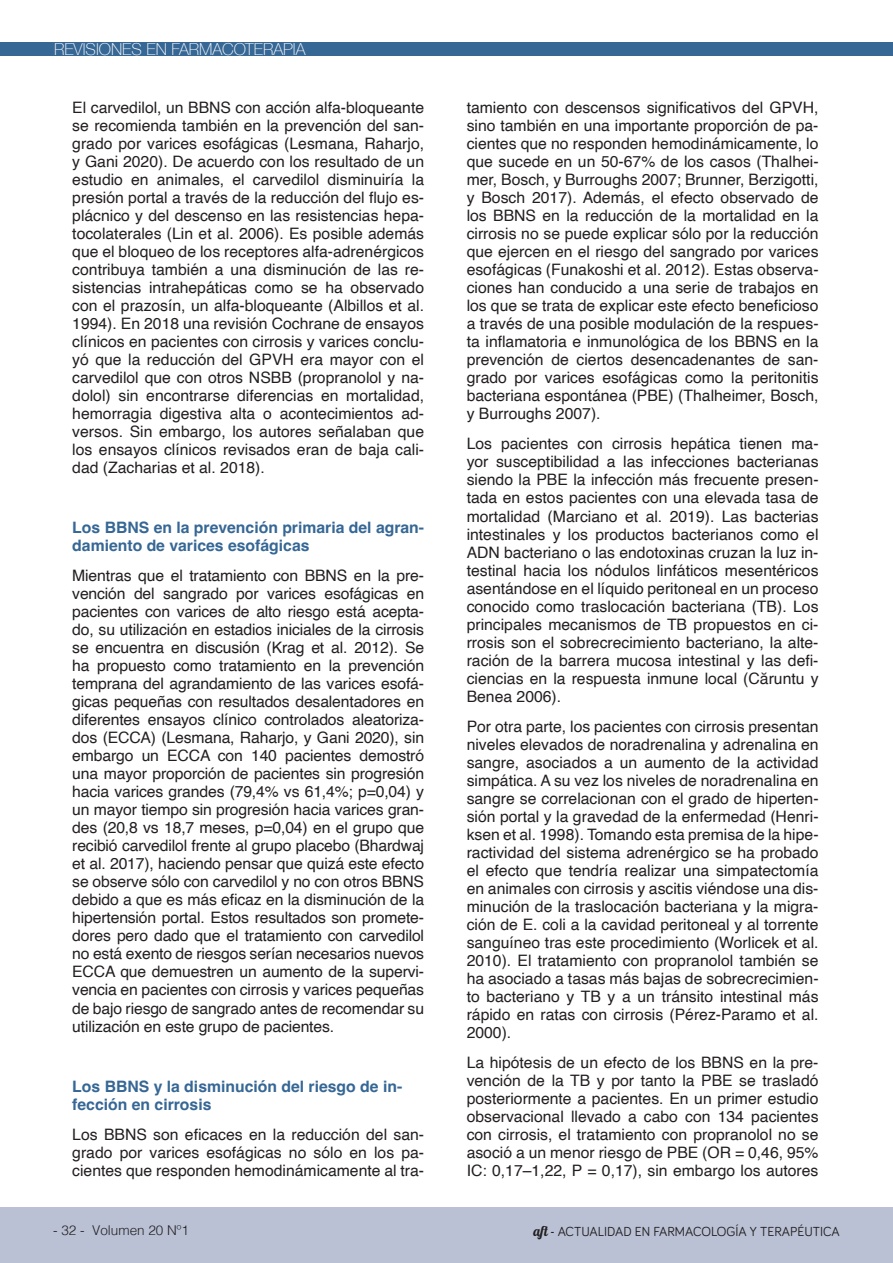
<style>
.page{position:relative;width:893px;height:1263px;background:#fff}
.page>*{position:absolute;margin:0;border:0;box-sizing:border-box;transform-origin:0 0}
.t1{font:100 16.5px "Helvetica Neue";color:#fff}
.t2{font:15.75px/18px "Helvetica";color:#231f20;text-align:justify}
.t3{font:700 15.75px/18px "Helvetica";color:#366795}
.t4{font:13.5px "Bariol";color:#231f20}
.t5{font:300 13.5px "Helvetica";color:#231f20}
.s1{font-family:"Lobster 1.4"}
</style>
<div class="page">
<div style="left:0;top:42px;width:893px;height:13px;background:#366795"></div>
<div style="left:0;top:1207px;width:893px;height:56px;background:#bac1d5"></div>
<p class="t1" style="left:54px;top:37px;width:253px">REVISIONES EN FARMACOTERAPIA</p>
<p class="t2" style="left:72px;top:99px;width:353px">El carvedilol, un BBNS con acción alfa-bloqueante se recomienda también en la prevención del san&shy;grado por varices esofágicas (Lesmana, Raharjo, y Gani 2020). De acuerdo con los resultado de un estudio en animales, el carvedilol disminuiría la presión portal a través de la reducción del flujo es&shy;plácnico y del descenso en las resistencias hepa&shy;tocolaterales (Lin et al. 2006). Es posible además que el bloqueo de los receptores alfa-adrenérgicos contribuya también a una disminución de las re&shy;sistencias intrahepáticas como se ha observado con el prazosín, un alfa-bloqueante (Albillos et al.<br>1994). En 2018 una revisión Cochrane de ensayos clínicos en pacientes con cirrosis y varices conclu&shy;yó que la reducción del GPVH era mayor con el carvedilol que con otros NSBB (propranolol y na&shy;dolol) sin encontrarse diferencias en mortalidad, hemorragia digestiva alta o acontecimientos ad&shy;versos. Sin embargo, los autores señalaban que los ensayos clínicos revisados eran de baja cali&shy;dad (Zacharias et al. 2018).</p>
<p class="t3" style="left:72px;top:521px;width:353px">Los BBNS en la prevención primaria del agran&shy;damiento de varices esofágicas</p>
<p class="t2" style="left:72px;top:567px;width:353px">Mientras que el tratamiento con BBNS en la pre&shy;vención del sangrado por varices esofágicas en pacientes con varices de alto riesgo está acepta&shy;do, su utilización en estadios iniciales de la cirrosis se encuentra en discusión (Krag et al. 2012). Se ha propuesto como tratamiento en la prevención temprana del agrandamiento de las varices esofá&shy;gicas pequeñas con resultados desalentadores en diferentes ensayos clínico controlados aleatoriza&shy;dos (ECCA) (Lesmana, Raharjo, y Gani 2020), sin embargo un ECCA con 140 pacientes demostró una mayor proporción de pacientes sin progresión hacia varices grandes (79,4% vs 61,4%; p=0,04) y un mayor tiempo sin progresión hacia varices gran&shy;des (20,8 vs 18,7 meses, p=0,04) en el grupo que recibió carvedilol frente al grupo placebo (Bhardwaj et al. 2017), haciendo pensar que quizá este efecto se observe sólo con carvedilol y no con otros BBNS debido a que es más eficaz en la disminución de la hipertensión portal. Estos resultados son promete&shy;dores pero dado que el tratamiento con carvedilol no está exento de riesgos serían necesarios nuevos ECCA que demuestren un aumento de la supervi&shy;vencia en pacientes con cirrosis y varices pequeñas de bajo riesgo de sangrado antes de recomendar su utilización en este grupo de pacientes.</p>
<p class="t3" style="left:72px;top:1079px;width:331px">Los BBNS y la disminución del riesgo de in&shy;fección en cirrosis</p>
<p class="t2" style="left:72px;top:1125px;width:353px">Los BBNS son eficaces en la reducción del san&shy;grado por varices esofágicas no sólo en los pa&shy;cientes que responden hemodinámicamente al tra-</p>
<p class="t5" style="left:53px;top:1218px;width:137px">- 32 - Volumen 20 Nº1</p>
<p class="t2" style="left:467px;top:99px;width:353px">tamiento con descensos significativos del GPVH, sino también en una importante proporción de pa&shy;cientes que no responden hemodinámicamente, lo que sucede en un 50-67% de los casos (Thalhei&shy;mer, Bosch, y Burroughs 2007; Brunner, Berzigotti, y Bosch 2017). Además, el efecto observado de los BBNS en la reducción de la mortalidad en la cirrosis no se puede explicar sólo por la reducción que ejercen en el riesgo del sangrado por varices esofágicas (Funakoshi et al. 2012). Estas observa&shy;ciones han conducido a una serie de trabajos en los que se trata de explicar este efecto beneficioso a través de una posible modulación de la respues&shy;ta inflamatoria e inmunológica de los BBNS en la prevención de ciertos desencadenantes de san&shy;grado por varices esofágicas como la peritonitis bacteriana espontánea (PBE) (Thalheimer, Bosch, y Burroughs 2007).</p>
<p class="t2" style="left:467px;top:435px;width:353px">Los pacientes con cirrosis hepática tienen ma&shy;yor susceptibilidad a las infecciones bacterianas siendo la PBE la infección más frecuente presen&shy;tada en estos pacientes con una elevada tasa de mortalidad (Marciano et al. 2019). Las bacterias intestinales y los productos bacterianos como el ADN bacteriano o las endotoxinas cruzan la luz in&shy;testinal hacia los nódulos linfáticos mesentéricos asentándose en el líquido peritoneal en un proceso conocido como traslocación bacteriana (TB). Los principales mecanismos de TB propuestos en ci&shy;rrosis son el sobrecrecimiento bacteriano, la alte&shy;ración de la barrera mucosa intestinal y las defi&shy;ciencias en la respuesta inmune local (Căruntu y Benea 2006).</p>
<p class="t2" style="left:467px;top:717px;width:353px">Por otra parte, los pacientes con cirrosis presentan niveles elevados de noradrenalina y adrenalina en sangre, asociados a un aumento de la actividad simpática. A su vez los niveles de noradrenalina en sangre se correlacionan con el grado de hiperten&shy;sión portal y la gravedad de la enfermedad (Henri&shy;ksen et al. 1998). Tomando esta premisa de la hipe&shy;ractividad del sistema adrenérgico se ha probado el efecto que tendría realizar una simpatectomía en animales con cirrosis y ascitis viéndose una dis&shy;minución de la traslocación bacteriana y la migra&shy;ción de E. coli a la cavidad peritoneal y al torrente sanguíneo tras este procedimiento (Worlicek et al.<br>2010). El tratamiento con propranolol también se ha asociado a tasas más bajas de sobrecrecimien&shy;to bacteriano y TB y a un tránsito intestinal más rápido en ratas con cirrosis (Pérez-Paramo et al.<br>2000).</p>
<p class="t2" style="left:467px;top:1053px;width:353px">La hipótesis de un efecto de los BBNS en la pre&shy;vención de la TB y por tanto la PBE se trasladó posteriormente a pacientes. En un primer estudio observacional llevado a cabo con 134 pacientes con cirrosis, el tratamiento con propranolol no se asoció a un menor riesgo de PBE (OR = 0,46, 95% IC: 0,17–1,22, P = 0,17), sin embargo los autores</p>
<p class="t4" style="left:533px;top:1222px;width:308px"><span class="s1">aft -</span> ACTUALIDAD EN FARMACOLOGÍA Y TERAPÉUTICA</p>
</div>
